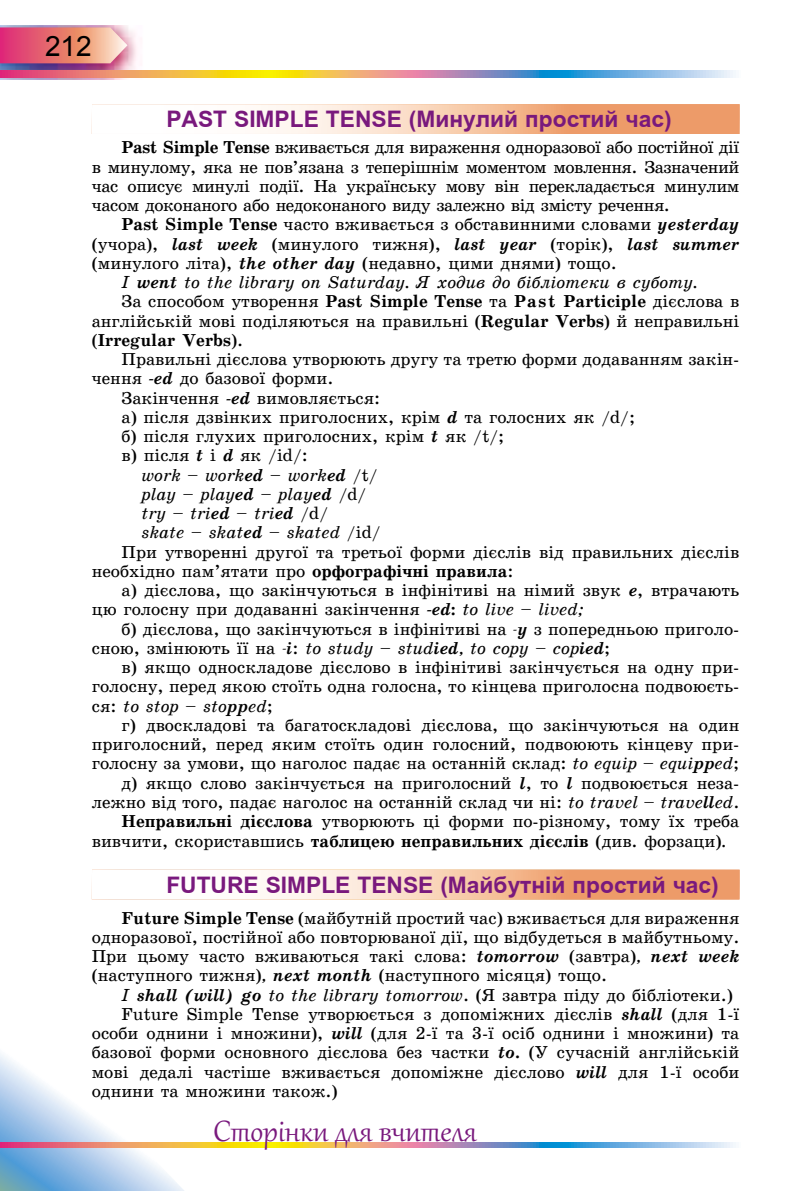
<style>
.page{position:relative;width:804px;height:1191px;background:#fff}
.page>*{position:absolute;margin:0;border:0;box-sizing:border-box;transform-origin:0 0}
.t1{font:35.88px "Gabriola";color:#79197d}
.t2{font:28px "Arial";color:#000}
.t3{font:700 22.75px "Arial UML";color:#79197d}
.t4{font:17.5px/19.2px "School Book Alx";color:#000;text-align:justify}
.t5{font:italic 17.5px "School Book Alx";color:#000}
.t6{font:700 17.5px "School Book Alx";color:#000}
.s1{font-weight:700}
.s2{font-weight:700;font-style:italic}
.s3{font-weight:400}
.s4{font-style:normal}
.s5{font-style:italic}
</style>
<div class="page">
<svg style="left:0;top:1053px;width:209px;height:138px"></svg>
<svg style="left:0;top:1142px;width:736px;height:5px;background:#bea58b"></svg>
<img style="left:0;top:26px;width:137px;height:54px">
<svg style="left:0;top:70px;width:736px;height:8px;background:#bea58b"></svg>
<svg style="left:0;top:27px;width:127px;height:36px;background:#e87e83"></svg>
<svg style="left:92px;top:104px;width:647px;height:30px"></svg>
<svg style="left:92px;top:869px;width:647px;height:30px"></svg>
<h2 class="t2" style="left:45px;top:28px;width:48px">212</h2>
<h3 class="t3" style="left:166px;top:107px;width:507px">PAST SIMPLE TENSE (Минулий простий час)</h3>
<p class="t4" style="left:92px;top:138px;width:649px;text-indent:30px"><span class="s1">Past Simple Tense</span> вживається для вираження одноразової або постійної дії в минулому, яка не пов’язана з теперішнім моментом мовлення. Зазначений час oписує минулі події. На українську мову він перекладається минулим часом доконаного або недоконаного виду залежно від змісту речення.</p>
<p class="t4" style="left:122px;top:215px;width:619px"><span class="s1">Past Simple Tense</span> часто вживається з обставинними словами <span class="s2">yesterday</span></p>
<p class="t4" style="left:92px;top:234px;width:649px">(учора), <span class="s2">last week</span> (минулого тижня), <span class="s2">last year</span> (торік), <span class="s2">last summer</span></p>
<p class="t4" style="left:92px;top:253px;width:526px">(минулого літа), <span class="s2">the other day</span> (недавно, цими днями) тощо.</p>
<p class="t5" style="left:122px;top:272px;width:577px">I <span class="s1">went</span> to the library on Saturday. Я ходив до бібліотеки в суботу.</p>
<p class="t4" style="left:122px;top:292px;width:619px">За способом утворення <span class="s1">Past Simple Tense</span> та <span class="s1">Past Participle</span> дієслова в</p>
<p class="t4" style="left:92px;top:311px;width:649px">англійській мові поділяються на правильні (<span class="s1">Regular Verbs</span>) й неправильні</p>
<p class="t6" style="left:92px;top:330px;width:153px"><span class="s3">(</span>Irregular Verbs<span class="s3">).</span></p>
<p class="t4" style="left:122px;top:350px;width:619px">Правильні дієслова утворюють другу та третю форми додаванням закін-</p>
<p class="t4" style="left:92px;top:369px;width:243px">чення <span class="s2">-ed</span> до базової форми.</p>
<p class="t4" style="left:122px;top:388px;width:260px">Закінчення <span class="s2">-ed</span> вимовляється:</p>
<p class="t4" style="left:122px;top:407px;width:515px">а) після дзвінких приголосних, крім <span class="s2">d</span> та голосних як /d/;</p>
<p class="t4" style="left:122px;top:427px;width:384px">б) після глухих приголосних, крім <span class="s2">t</span> як /t/;</p>
<p class="t4" style="left:122px;top:446px;width:188px">в) після <span class="s2">t</span> і <span class="s2">d</span> як /id/:</p>
<p class="t5" style="left:141px;top:465px;width:238px">work – work<span class="s1">ed</span> – work<span class="s1">ed</span> <span class="s4">/t/</span></p>
<p class="t5" style="left:141px;top:484px;width:226px">play – play<span class="s1">ed</span> – play<span class="s1">ed</span> <span class="s4">/d/</span></p>
<p class="t5" style="left:141px;top:503px;width:188px">try – tri<span class="s1">ed</span> – tri<span class="s1">ed</span> <span class="s4">/d/</span></p>
<p class="t5" style="left:141px;top:522px;width:241px">skate – skat<span class="s1">ed</span> – skated <span class="s4">/id/</span></p>
<p class="t4" style="left:122px;top:542px;width:619px">При утворенні другої та третьої форми дієслів від правильних дієслів</p>
<p class="t4" style="left:92px;top:561px;width:423px">необхідно пам’ятати про <span class="s1">орфографічні правила</span>:</p>
<p class="t4" style="left:122px;top:581px;width:619px">а) дієслова, що закінчуються в інфінітиві на німий звук <span class="s2">е</span>, втрачають</p>
<p class="t4" style="left:92px;top:600px;width:493px">цю голосну при додаванні закінчення <span class="s2">-ed</span><span class="s1">:</span> <span class="s5">to live – lived;</span></p>
<p class="t4" style="left:122px;top:619px;width:619px">б) дієслова, що закінчуються в інфінітиві на <span class="s5">-</span><span class="s2">у</span> з попередньою приголо-</p>
<p class="t5" style="left:92px;top:638px;width:520px"><span class="s4">сною, змінюють її на</span> -<span class="s1">і</span><span class="s4">:</span> to study – stud<span class="s1">ied</span>, to copy – cop<span class="s1">ied</span><span class="s4">;</span></p>
<p class="t4" style="left:121px;top:658px;width:619px">в) якщо односкладове дієслово в інфінітиві закінчується на одну при-</p>
<p class="t4" style="left:92px;top:677px;width:649px">голосну, перед якою стоїть одна голосна, то кінцева приголосна подвоюєть-</p>
<p class="t5" style="left:92px;top:696px;width:183px"><span class="s4">ся:</span> to stop – sto<span class="s1">pp</span>ed<span class="s4">;</span></p>
<p class="t4" style="left:121px;top:715px;width:619px">г) двоскладові та багатоскладові дієслова, що закінчуються на один</p>
<p class="t4" style="left:92px;top:735px;width:649px">приголосний, перед яким стоїть один голосний, подвоюють кінцеву при-</p>
<p class="t4" style="left:92px;top:754px;width:649px">голосну за умови, що наголос падає на останній склад: <span class="s5">to equip – equi</span><span class="s2">pp</span><span class="s5">ed</span>;</p>
<p class="t4" style="left:121px;top:773px;width:619px">д) якщо слово закінчується на приголосний <span class="s2">l</span>, то <span class="s2">l</span> подвоюється неза-</p>
<p class="t4" style="left:92px;top:792px;width:649px">лежно від того, падає наголос на останній склад чи ні: <span class="s5">to travel – trave</span><span class="s2">ll</span><span class="s5">ed</span>.</p>
<p class="t4" style="left:121px;top:812px;width:619px"><span class="s1">Неправильні дієслова</span> утворюють ці форми по-різному, тому їх треба</p>
<p class="t4" style="left:92px;top:831px;width:635px">вивчити, скориставшись <span class="s1">таблицею неправильних дієслів</span> (див. форзаци)<span class="s5">.</span></p>
<h3 class="t3" style="left:166px;top:872px;width:554px">FUTURE SIMPLE TENSE (Майбутній простий час)</h3>
<p class="t4" style="left:92px;top:908px;width:649px;text-indent:30px"><span class="s1">Future Simple Tense</span> (майбутній простий час) вживається для вираження одноразової, постійної або повторюваної дії, що відбудеться в майбутньому.<br>При цьому часто вживаються такі слова: <span class="s2">tomorrow</span> (завтра)<span class="s5">,</span> <span class="s2">next week </span>(наступного тижня)<span class="s5">,</span> <span class="s2">next month</span> (наступного місяця) тощо.</p>
<p class="t4" style="left:122px;top:985px;width:613px"><span class="s5">I</span> <span class="s2">shall (will) go</span> <span class="s5">to the library tomorrow</span>. (Я завтра піду до бібліотеки.)</p>
<p class="t4" style="left:122px;top:1004px;width:619px">Future Simple Tense утворюється з допоміжних дієслів <span class="s2">shall</span> (для 1-ї</p>
<p class="t4" style="left:92px;top:1024px;width:649px">особи однини і множини), <span class="s2">will</span> (для 2-ї та 3-ї осіб однини і множини) та</p>
<p class="t4" style="left:92px;top:1043px;width:649px">базової форми основного дієслова без частки <span class="s2">to</span><span class="s1">.</span> (У сучасній англійській</p>
<p class="t4" style="left:92px;top:1062px;width:649px">мові дедалі частіше вживається допоміжне дієслово <span class="s2">will</span> для 1-ї особи</p>
<p class="t4" style="left:92px;top:1081px;width:247px">однини та множини також.)</p>
<h1 class="t1" style="left:213px;top:1107px;width:265px">Сторінки для вчителя</h1>
</div>
